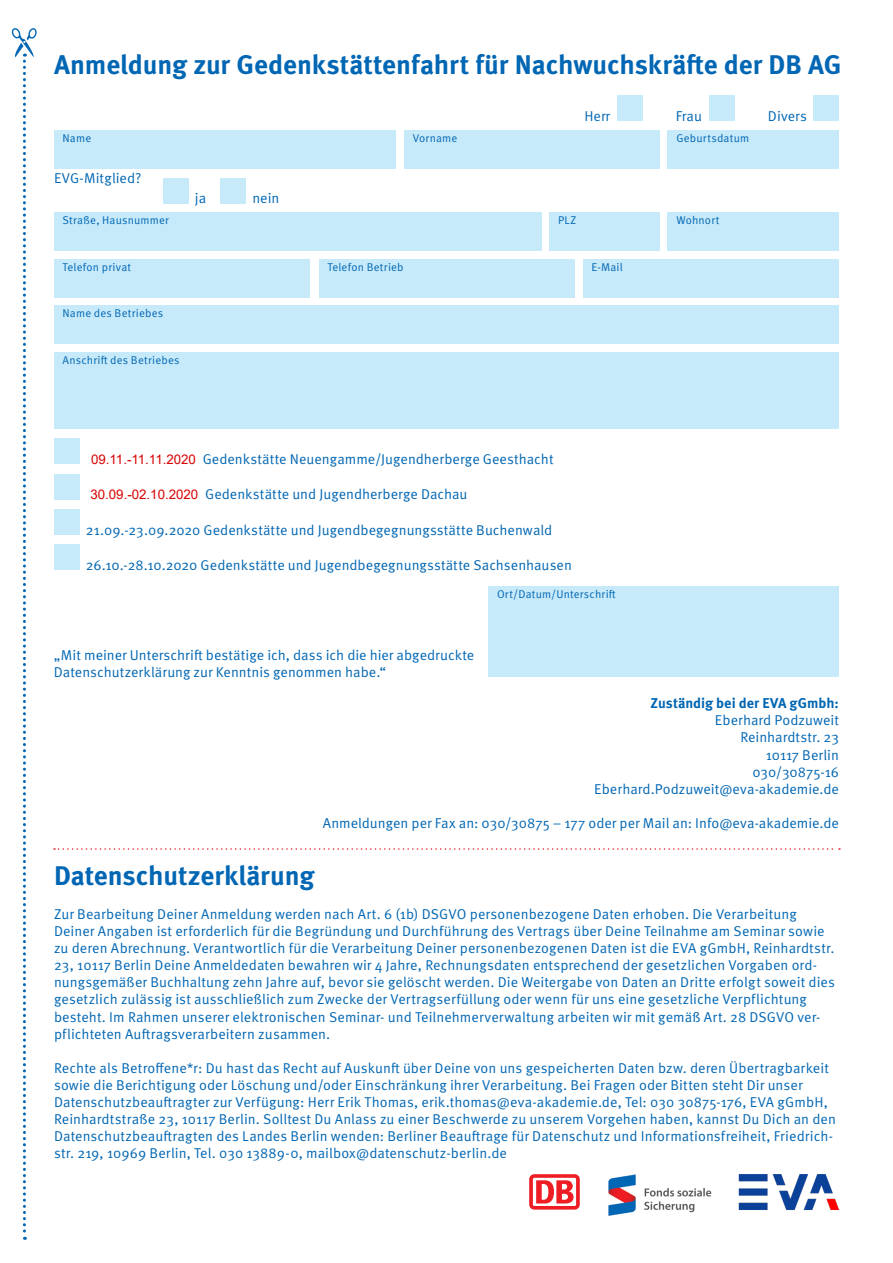
<style>
.page{position:relative;width:893px;height:1263px;background:#fff}
.page>*{position:absolute;margin:0;border:0;box-sizing:border-box;transform-origin:0 0}
.t1{font:700 27px "Meta OT";letter-spacing:-.005em;color:#0166b3}
.t2{font:14.25px/17.1px "Meta OT Norm";letter-spacing:.005em;color:#0166b3}
.t3{font:700 14.25px "Meta OT";color:#0166b3}
.t4{font:13.35px "Arial";color:#d80202}
.t5{font:11.25px "Meta OT Norm";letter-spacing:.02em;color:#0166b3}
</style>
<div class="page">
<div style="left:54px;top:439px;width:26px;height:25px;background:#c6eafa"></div>
<div style="left:54px;top:544px;width:26px;height:26px;background:#c6eafa"></div>
<div style="left:54px;top:474px;width:26px;height:25px;background:#c6eafa"></div>
<div style="left:54px;top:509px;width:26px;height:26px;background:#c6eafa"></div>
<div style="left:319px;top:259px;width:255px;height:38px;background:#c6eafa"></div>
<div style="left:54px;top:259px;width:256px;height:38px;background:#c6eafa"></div>
<div style="left:583px;top:259px;width:256px;height:38px;background:#c6eafa"></div>
<div style="left:668px;top:213px;width:171px;height:38px;background:#c6eafa"></div>
<div style="left:54px;top:213px;width:488px;height:38px;background:#c6eafa"></div>
<div style="left:550px;top:213px;width:110px;height:38px;background:#c6eafa"></div>
<div style="left:163px;top:178px;width:26px;height:25px;background:#c6eafa"></div>
<div style="left:220px;top:178px;width:26px;height:25px;background:#c6eafa"></div>
<div style="left:617px;top:95px;width:26px;height:26px;background:#c6eafa"></div>
<div style="left:709px;top:95px;width:26px;height:26px;background:#c6eafa"></div>
<div style="left:813px;top:95px;width:26px;height:26px;background:#c6eafa"></div>
<div style="left:54px;top:130px;width:342px;height:38px;background:#c6eafa"></div>
<div style="left:54px;top:352px;width:785px;height:77px;background:#c6eafa"></div>
<div style="left:54px;top:306px;width:785px;height:38px;background:#c6eafa"></div>
<div style="left:404px;top:130px;width:256px;height:38px;background:#c6eafa"></div>
<div style="left:668px;top:130px;width:171px;height:38px;background:#c6eafa"></div>
<div style="left:488px;top:586px;width:351px;height:91px;background:#c6eafa"></div>
<svg style="left:54px;top:848px;width:786px;height:2px"></svg>
<img style="left:738px;top:1174px;width:102px;height:36px">
<img style="left:608px;top:1174px;width:104px;height:42px">
<div style="left:529px;top:1174px;width:51px;height:35px;background:linear-gradient(to right,#ee1d23,#ee1d23);border-radius:5px"></div>
<div style="left:533px;top:1178px;width:43px;height:28px;background:#fff"></div>
<svg style="left:536px;top:1180px;width:37px;height:23px"></svg>
<svg style="left:12px;top:28px;width:25px;height:1212px"></svg>
<h1 class="t1" style="left:54px;top:48px;width:789px">Anmeldung zur Gedenkstättenfahrt für Nachwuchskräfte der DB AG</h1>
<p class="t5" style="left:63px;top:131px;width:30px">Name</p>
<p class="t2" style="left:54px;top:170px;width:89px">EVG-Mitglied?</p>
<p class="t2" style="left:195px;top:190px;width:13px">ja</p>
<p class="t2" style="left:252px;top:190px;width:28px">nein</p>
<p class="t2" style="left:584px;top:107px;width:27px">Herr</p>
<p class="t2" style="left:676px;top:107px;width:28px">Frau</p>
<p class="t2" style="left:768px;top:107px;width:40px">Divers</p>
<p class="t5" style="left:413px;top:131px;width:46px">Vorname</p>
<p class="t5" style="left:676px;top:131px;width:74px">Geburtsdatum</p>
<p class="t5" style="left:63px;top:213px;width:108px">Straße, Hausnummer</p>
<p class="t5" style="left:558px;top:213px;width:20px">PLZ</p>
<p class="t5" style="left:676px;top:213px;width:45px">Wohnort</p>
<p class="t5" style="left:63px;top:260px;width:70px">Telefon privat</p>
<p class="t5" style="left:327px;top:260px;width:78px">Telefon Betrieb</p>
<p class="t5" style="left:591px;top:260px;width:33px">E-Mail</p>
<p class="t5" style="left:63px;top:307px;width:102px">Name des Betriebes</p>
<p class="t5" style="left:63px;top:353px;width:119px">Anschrift des Betriebes</p>
<p class="t2" style="left:86px;top:451px;width:469px">18.05.-20.05.2020 Gedenkstätte Neuengamme/Jugendherberge Geesthacht</p>
<p class="t2" style="left:86px;top:486px;width:383px">08.06.-10.06.2020 Gedenkstätte und Jugendherberge Dachau</p>
<p class="t2" style="left:86px;top:521px;width:468px">21.09.-23.09.2020 Gedenkstätte und Jugendbegegnungsstätte Buchenwald</p>
<p class="t2" style="left:86px;top:557px;width:488px">26.10.-28.10.2020 Gedenkstätte und Jugendbegegnungsstätte Sachsenhausen</p>
<p class="t4" style="left:91px;top:452px;width:106px">09.11.-11.11.2020</p>
<p class="t4" style="left:90px;top:486px;width:109px">30.09.-02.10.2020</p>
<p class="t2" style="left:54px;top:646px;width:422px">„Mit meiner Unterschrift bestätige ich, dass ich die hier abgedruckte<br>Datenschutzerklärung zur Kenntnis genommen habe.“</p>
<p class="t5" style="left:497px;top:587px;width:120px">Ort/Datum/Unterschrift</p>
<p class="t3" style="left:650px;top:694px;width:190px">Zuständig bei der EVA gGmbh:</p>
<p class="t2" style="left:594px;top:712px;width:246px;text-align:right">Eberhard Podzuweit<br>Reinhardtstr. 23<br>10117 Berlin<br>030/30875-16<br>Eberhard.Podzuweit@eva-akademie.de</p>
<p class="t2" style="left:323px;top:815px;width:518px">Anmeldungen per Fax an: 030/30875 – 177 oder per Mail an: Info@eva-akademie.de</p>
<h1 class="t1" style="left:54px;top:858px;width:262px">Datenschutzerklärung</h1>
<p class="t2" style="left:54px;top:905px;width:782px">Zur Bearbeitung Deiner Anmeldung werden nach Art. 6 (1b) DSGVO personenbezogene Daten erhoben. Die Verarbeitung Deiner Angaben ist erforderlich für die Begründung und Durchführung des Vertrags über Deine Teilnahme am Seminar sowie zu deren Abrechnung. Verantwortlich für die Verarbeitung Deiner personenbezogenen Daten ist die EVA gGmbH, Reinhardtstr.<br>23, 10117 Berlin Deine Anmeldedaten bewahren wir 4 Jahre, Rechnungsdaten entsprechend der gesetzlichen Vorgaben ord&shy;nungsgemäßer Buchhaltung zehn Jahre auf, bevor sie gelöscht werden. Die Weitergabe von Daten an Dritte erfolgt soweit dies gesetzlich zulässig ist ausschließlich zum Zwecke der Vertragserfüllung oder wenn für uns eine gesetzliche Verpflichtung besteht. Im Rahmen unserer elektronischen Seminar- und Teilnehmerverwaltung arbeiten wir mit gemäß Art. 28 DSGVO ver&shy;pflichteten Auftragsverarbeitern zusammen.</p>
<p class="t2" style="left:54px;top:1059px;width:784px">Rechte als Betroffene*r: Du hast das Recht auf Auskunft über Deine von uns gespeicherten Daten bzw. deren Übertragbarkeit sowie die Berichtigung oder Löschung und/oder Einschränkung ihrer Verarbeitung. Bei Fragen oder Bitten steht Dir unser Datenschutzbeauftragter zur Verfügung: Herr Erik Thomas, erik.thomas@eva-akademie.de, Tel: 030 30875-176, EVA gGmbH, Reinhardtstraße 23, 10117 Berlin. Solltest Du Anlass zu einer Beschwerde zu unserem Vorgehen haben, kannst Du Dich an den Datenschutzbeauftragten des Landes Berlin wenden: Berliner Beauftrage für Datenschutz und Informationsfreiheit, Friedrich&shy;str. 219, 10969 Berlin, Tel. 030 13889-0, mailbox@datenschutz-berlin.de</p>
</div>
